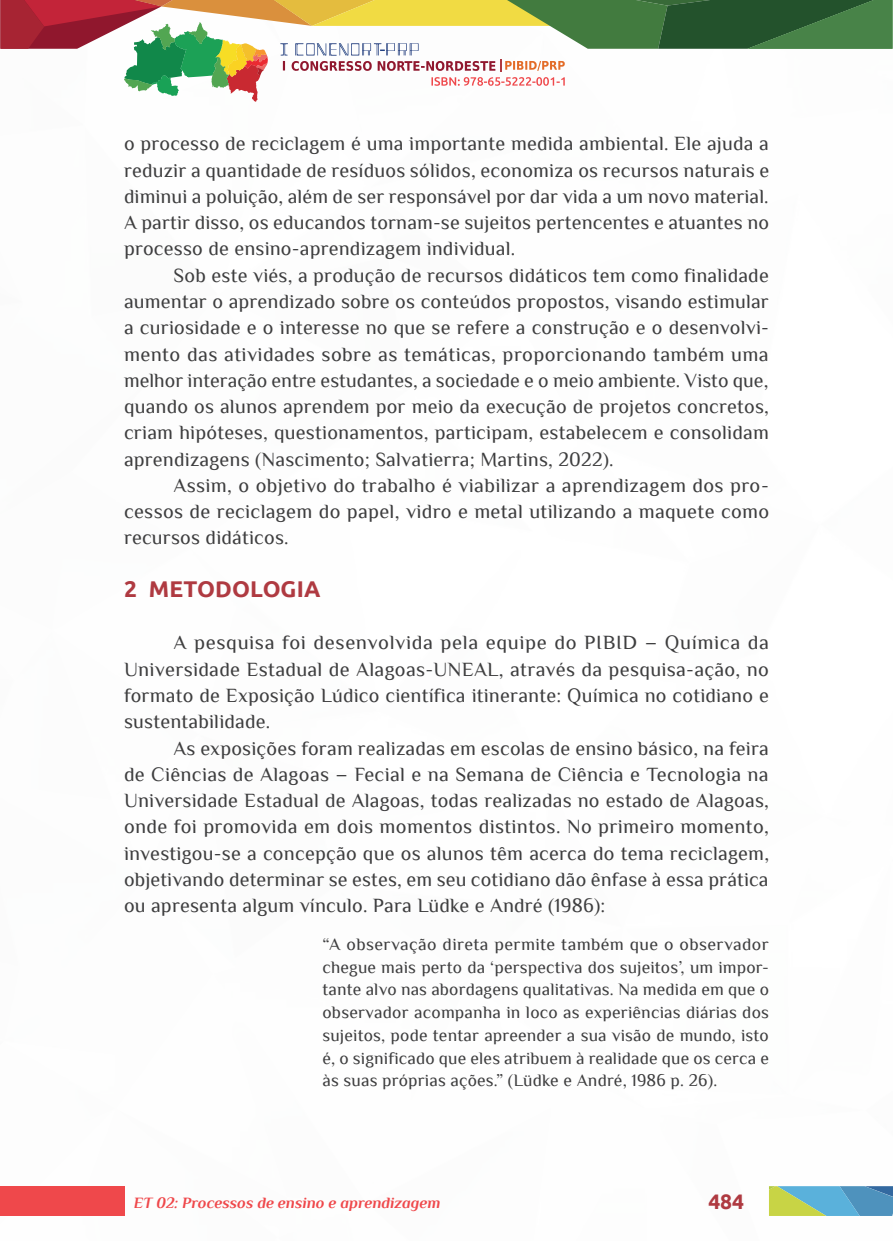
<style>
.page{position:relative;width:893px;height:1241px;background:#fff}
.page>*{position:absolute;margin:0;border:0;box-sizing:border-box;transform-origin:0 0}
._8_SUBTÍTULO_1{font:700 22.75px "Ubuntu";color:#af3a41}
.t1{font:700 21px "Ubuntu";color:#af3a41}
._6_CORPO{font:20.12px/26.2px "Philosopher";letter-spacing:.01em;color:#3e3e3f;text-align:justify}
._9_CITACAO{font:17.5px/22.8px "Philosopher";letter-spacing:.01em;color:#3e3e3f;text-align:justify}
.t2{font:italic 700 15.75px "Philosopher";color:#ef484b}
</style>
<div class="page">
<div style="left:0;top:1185px;width:124px;height:30px;background:#ef484b"></div>
<svg style="left:0;top:0;width:892px;height:102px"></svg>
<svg style="left:769px;top:1186px;width:124px;height:29px"></svg>
<p class="_6_CORPO" style="left:124px;top:131px;width:647px">o processo de reciclagem é uma importante medida ambiental. Ele ajuda a reduzir a quantidade de resíduos sólidos, economiza os recursos naturais e diminui a poluição, além de ser responsável por dar vida a um novo material.<br>A partir disso, os educandos tornam-se sujeitos pertencentes e atuantes no processo de ensino-aprendizagem individual.</p>
<p class="_6_CORPO" style="left:124px;top:262px;width:646px;text-indent:50px">Sob este viés, a produção de recursos didáticos tem como finalidade aumentar o aprendizado sobre os conteúdos propostos, visando estimular a curiosidade e o interesse no que se refere a construção e o desenvolvi&shy;mento das atividades sobre as temáticas, proporcionando também uma melhor interação entre estudantes, a sociedade e o meio ambiente. Visto que, quando os alunos aprendem por meio da execução de projetos concretos, criam hipóteses, questionamentos, participam, estabelecem e consolidam aprendizagens (Nascimento; Salvatierra; Martins, 2022).</p>
<p class="_6_CORPO" style="left:124px;top:472px;width:647px;text-indent:50px">Assim, o objetivo do trabalho é viabilizar a aprendizagem dos pro&shy;cessos de reciclagem do papel, vidro e metal utilizando a maquete como recursos didáticos.</p>
<p class="_8_SUBTÍTULO_1" style="left:124px;top:575px;width:198px">2 METODOLOGIA</p>
<p class="_6_CORPO" style="left:124px;top:629px;width:647px;text-indent:50px">A pesquisa foi desenvolvida pela equipe do PIBID – Química da Universidade Estadual de Alagoas-UNEAL, através da pesquisa-ação, no formato de Exposição Lúdico científica itinerante: Química no cotidiano e sustentabilidade.</p>
<p class="_6_CORPO" style="left:124px;top:734px;width:647px;text-indent:50px">As exposições foram realizadas em escolas de ensino básico, na feira de Ciências de Alagoas – Fecial e na Semana de Ciência e Tecnologia na Universidade Estadual de Alagoas, todas realizadas no estado de Alagoas, onde foi promovida em dois momentos distintos. No primeiro momento, investigou-se a concepção que os alunos têm acerca do tema reciclagem, objetivando determinar se estes, em seu cotidiano dão ênfase à essa prática ou apresenta algum vínculo. Para Lüdke e André (1986):</p>
<p class="_9_CITACAO" style="left:322px;top:932px;width:448px">“A observação direta permite também que o observador chegue mais perto da ‘perspectiva dos sujeitos’, um impor&shy;tante alvo nas abordagens qualitativas. Na medida em que o observador acompanha in loco as experiências diárias dos sujeitos, pode tentar apreender a sua visão de mundo, isto é, o significado que eles atribuem à realidade que os cerca e às suas próprias ações.” (Lüdke e André, 1986 p. 26).</p>
<p class="t2" style="left:134px;top:1193px;width:308px">ET 02: Processos de ensino e aprendizagem</p>
<p class="t1" style="left:708px;top:1188px;width:37px">484</p>
</div>
